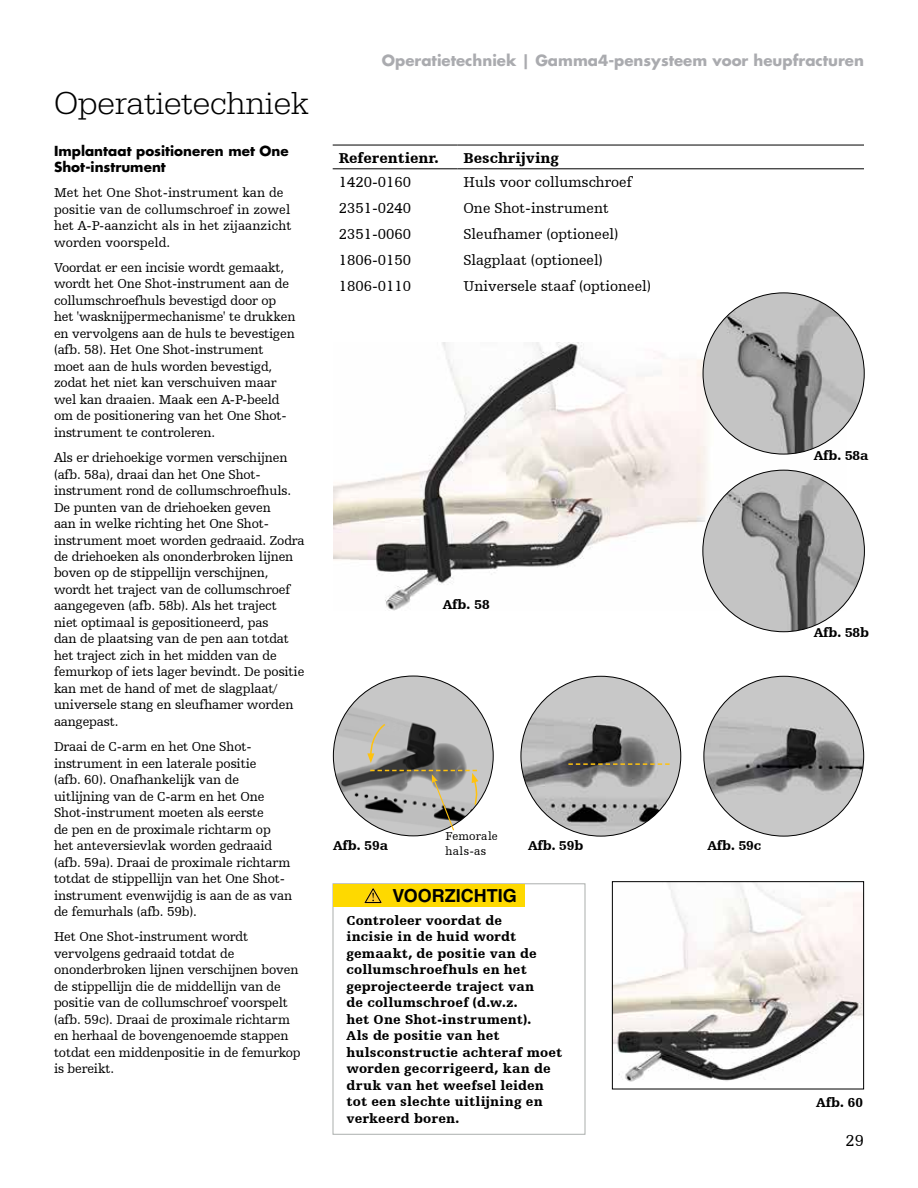
<style>
.page{position:relative;width:918px;height:1188px;background:#fff}
.page>*{position:absolute;margin:0;border:0;box-sizing:border-box;transform-origin:0 0}
.t1{font:300 33px "URW Egyptienne TOT";color:#000}
.t2{font:700 18px "Helvetica";color:#000}
.t3{font:16.5px "Humanist Slabserif 712 BT";color:#000}
.t4{font:15px "Humanist Slabserif 712 BT";color:#000}
.t5{font:700 15px "Futura For Stryker";color:#aaabaf}
.t6{font:900 15px "Humanist Slabserif 712 BT";color:#000}
.t7{font:13.5px/16.5px "Humanist Slabserif 712 BT";letter-spacing:-.01em;color:#000}
.t8{font:900 13.5px/16.5px "Humanist Slabserif 712 BT";letter-spacing:.01em;color:#000}
.t9{font:700 13.5px/16.2px "Futura For Stryker";letter-spacing:.005em;color:#000}
.t10{font:12px/14.4px "Humanist Slabserif 712 BT";letter-spacing:.025em;color:#000}
</style>
<div class="page">
<div style="left:333px;top:883px;width:252px;height:252px;border:1px solid #abafad"></div>
<hr style="left:333px;top:169px;width:125px;height:1px;background:#000">
<hr style="left:458px;top:169px;width:406px;height:1px;background:#000">
<hr style="left:333px;top:145px;width:125px;height:1px;background:#000">
<hr style="left:458px;top:145px;width:406px;height:1px;background:#000">
<img style="left:334px;top:343px;width:512px;height:267px">
<img style="left:614px;top:883px;width:248px;height:198px">
<div style="left:612px;top:881px;width:252px;height:208px;border:1px solid #000"></div>
<img style="left:703px;top:293px;width:161px;height:161px;border-radius:81px">
<img style="left:703px;top:470px;width:161px;height:162px;border-radius:81px">
<img style="left:333px;top:676px;width:160px;height:160px;border-radius:80px">
<svg style="left:367px;top:723px;width:19px;height:40px"></svg>
<svg style="left:370px;top:770px;width:109px;height:62px;background:#a5a39d"></svg>
<img style="left:704px;top:676px;width:160px;height:160px;border-radius:80px">
<img style="left:521px;top:676px;width:160px;height:160px;border-radius:80px">
<svg style="left:568px;top:763px;width:102px;height:2px"></svg>
<div style="left:333px;top:884px;width:192px;height:23px;background:#fed900"></div>
<svg style="left:363px;top:887px;width:20px;height:17px"></svg>
<h1 class="t1" style="left:54px;top:84px;width:257px">Operatietechniek</h1>
<p class="t9" style="left:54px;top:143px;width:236px">Implantaat positioneren met One<br>Shot-instrument</p>
<p class="t7" style="left:54px;top:184px;width:239px">Met het One Shot-instrument kan de positie van de collumschroef in zowel het A-P-aanzicht als in het zijaanzicht worden voorspeld.</p>
<p class="t7" style="left:54px;top:259px;width:243px">Voordat er een incisie wordt gemaakt, wordt het One Shot-instrument aan de collumschroefhuls bevestigd door op het 'wasknijpermechanisme' te drukken en vervolgens aan de huls te bevestigen (afb. 58). Het One Shot-instrument moet aan de huls worden bevestigd, zodat het niet kan verschuiven maar wel kan draaien. Maak een A-P-beeld om de positionering van het One Shot&shy;instrument te controleren.</p>
<p class="t7" style="left:54px;top:449px;width:252px">Als er driehoekige vormen verschijnen (afb. 58a), draai dan het One Shot&shy;instrument rond de collumschroefhuls.<br>De punten van de driehoeken geven<br>aan in welke richting het One Shot&shy;instrument moet worden gedraaid. Zodra de driehoeken als ononderbroken lijnen boven op de stippellijn verschijnen, wordt het traject van de collumschroef aangegeven (afb. 58b). Als het traject<br>niet optimaal is gepositioneerd, pas<br>dan de plaatsing van de pen aan totdat het traject zich in het midden van de femurkop of iets lager bevindt. De positie kan met de hand of met de slagplaat/ universele stang en sleufhamer worden aangepast.</p>
<p class="t7" style="left:54px;top:738px;width:240px">Draai de C-arm en het One Shot&shy;instrument in een laterale positie<br>(afb. 60). Onafhankelijk van de uitlijning van de C-arm en het One Shot-instrument moeten als eerste<br>de pen en de proximale richtarm op het anteversievlak worden gedraaid (afb. 59a). Draai de proximale richtarm totdat de stippellijn van het One Shot&shy;instrument evenwijdig is aan de as van de femurhals (afb. 59b).</p>
<p class="t7" style="left:54px;top:928px;width:248px">Het One Shot-instrument wordt vervolgens gedraaid totdat de ononderbroken lijnen verschijnen boven de stippellijn die de middellijn van de positie van de collumschroef voorspelt (afb. 59c). Draai de proximale richtarm en herhaal de bovengenoemde stappen totdat een middenpositie in de femurkop is bereikt.</p>
<p class="t5" style="left:382px;top:51px;width:484px">Operatietechniek | Gamma4-pensysteem voor heupfracturen</p>
<p class="t6" style="left:339px;top:148px;width:102px">Referentienr.</p>
<p class="t6" style="left:464px;top:148px;width:97px">Beschrijving</p>
<p class="t4" style="left:339px;top:173px;width:74px">1420-0160</p>
<p class="t4" style="left:464px;top:173px;width:170px">Huls voor collumschroef</p>
<p class="t4" style="left:339px;top:199px;width:74px">2351-0240</p>
<p class="t4" style="left:464px;top:199px;width:147px">One Shot-instrument</p>
<p class="t4" style="left:339px;top:225px;width:74px">2351-0060</p>
<p class="t4" style="left:464px;top:225px;width:156px">Sleufhamer (optioneel)</p>
<p class="t4" style="left:339px;top:251px;width:74px">1806-0150</p>
<p class="t4" style="left:464px;top:251px;width:141px">Slagplaat (optioneel)</p>
<p class="t4" style="left:339px;top:277px;width:74px">1806-0110</p>
<p class="t4" style="left:464px;top:277px;width:189px">Universele staaf (optioneel)</p>
<p class="t8" style="left:443px;top:596px;width:48px">Afb. 58</p>
<p class="t8" style="left:814px;top:447px;width:56px">Afb. 58a</p>
<p class="t8" style="left:814px;top:624px;width:57px">Afb. 58b</p>
<p class="t8" style="left:333px;top:837px;width:57px">Afb. 59a</p>
<p class="t10" style="left:446px;top:829px;width:54px">Femorale hals-as</p>
<p class="t8" style="left:528px;top:837px;width:57px">Afb. 59b</p>
<p class="t8" style="left:707px;top:837px;width:55px">Afb. 59c</p>
<h2 class="t2" style="left:393px;top:884px;width:126px">VOORZICHTIG</h2>
<p class="t8" style="left:346px;top:911px;width:217px">Controleer voordat de<br>incisie in de huid wordt gemaakt, de positie van de collumschroefhuls en het geprojecteerde traject van<br>de collumschroef (d.w.z.<br>het One Shot-instrument).<br>Als de positie van het hulsconstructie achteraf moet worden gecorrigeerd, kan de druk van het weefsel leiden tot een slechte uitlijning en verkeerd boren.</p>
<p class="t8" style="left:816px;top:1093px;width:48px">Afb. 60</p>
<p class="t3" style="left:846px;top:1131px;width:20px">29</p>
</div>
